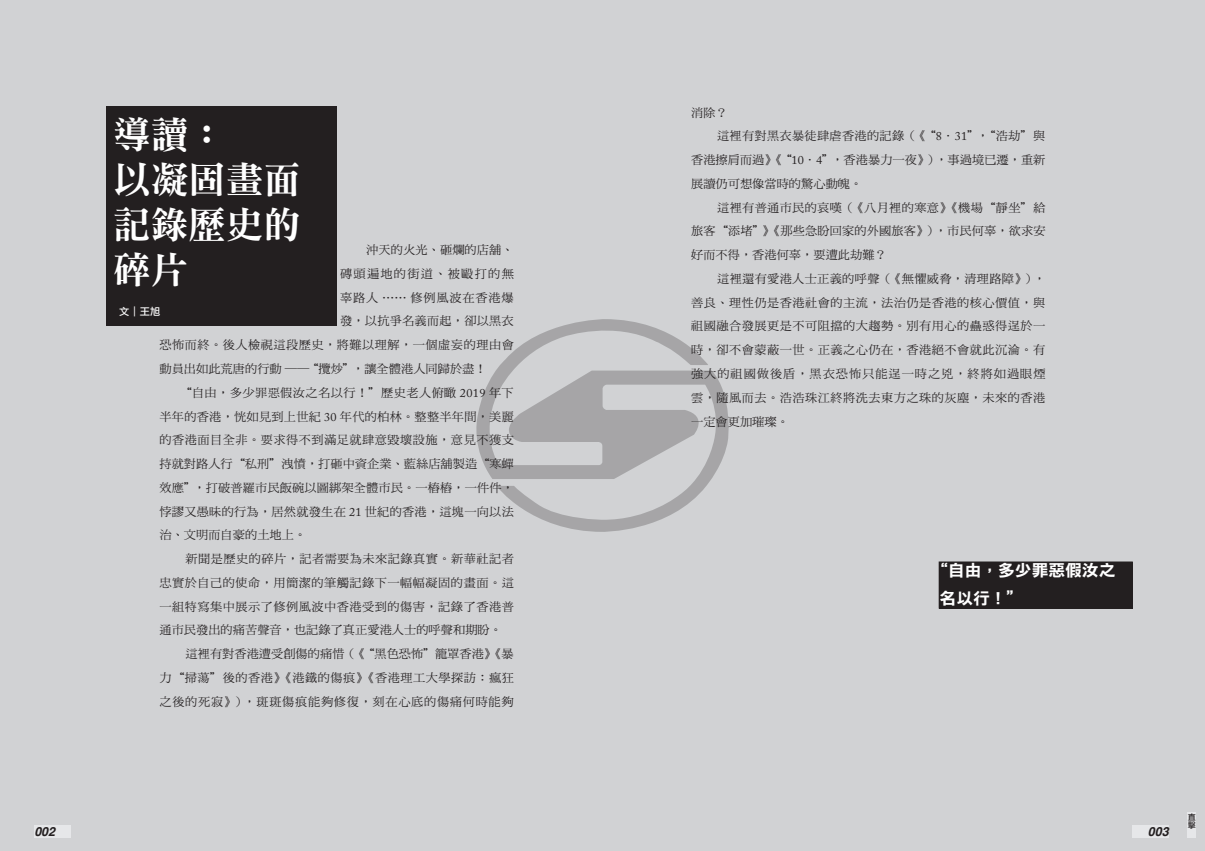
<style>
.page{position:relative;width:1205px;height:851px;background:#fff}
.page>*{position:absolute;margin:0;border:0;box-sizing:border-box;transform-origin:0 0}
.t1{font:37.5px/45px "DF Ming HK W9";color:#fff}
.t2{font:16.25px/27.5px "DF Li Hei HK W7";color:#fff}
.t3{font:italic 700 12.5px "Helvetica";color:#231f20}
.t4{font:11.88px "DF Ming HK W5";letter-spacing:.03em;color:#231f20}
.t5{font:11.88px "DF Ming HK W5";color:#231f20}
.t6{font:11.88px "DF Ming HK W5";letter-spacing:.01em;color:#231f20}
.t7{font:11.88px "DF Ming HK W5";letter-spacing:.055em;color:#231f20}
.t8{font:11.88px "DF Ming HK W5";letter-spacing:.075em;color:#231f20}
.t9{font:11.88px "DF Ming HK W5";letter-spacing:.1em;color:#231f20}
.t10{font:11.88px "DF Ming HK W5";letter-spacing:.065em;color:#231f20}
.t11{font:11.88px "DF Ming HK W5";letter-spacing:.005em;color:#231f20}
.t12{font:10px "DF Li Hei HK W5";color:#fff}
.t13{font:8.12px/8.5px "DF Li Hei HK W5";color:#231f20}
.s1{font-family:"Adobe Caslon Pro"}
</style>
<div class="page">
<div style="left:0;top:0;width:1205px;height:850px;background:#d1d2d4"></div>
<div style="left:34px;top:825px;width:37px;height:12px;background:#e6e7e9"></div>
<div style="left:1132px;top:825px;width:36px;height:12px;background:#e6e7e9"></div>
<div style="left:1188px;top:812px;width:8px;height:25px;background:#e6e7e9"></div>
<div style="left:939px;top:562px;width:193px;height:46px;background:#231f20"></div>
<div style="left:939px;top:561px;width:194px;height:47px;border:1px solid #231f20"></div>
<div style="left:106px;top:106px;width:230px;height:220px;background:#231f20"></div>
<svg style="left:476px;top:319px;width:252px;height:212px"></svg>
<h1 class="t1" style="left:113px;top:111px;width:189px">導讀：<br>以凝固畫面記錄歷史的碎片</h1>
<p class="t12" style="left:119px;top:306px;width:43px">文｜王旭</p>
<p class="t11" style="left:366px;top:243px;width:149px">沖天的火光、砸爛的店舖、</p>
<p class="t9" style="left:340px;top:267px;width:175px">磚頭遍地的街道、被毆打的無</p>
<p class="t10" style="left:340px;top:291px;width:175px">辜路人 ⋯⋯ 修例風波在香港爆</p>
<p class="t4" style="left:340px;top:315px;width:175px">發，以抗爭名義而起，卻以黑衣</p>
<p class="t4" style="left:159px;top:338px;width:356px">恐怖而終。後人檢視這段歷史，將難以理解，一個虛妄的理由會</p>
<p class="t5" style="left:159px;top:362px;width:329px">動員出如此荒唐的行動 ——“攬炒”，讓全體港人同歸於盡！</p>
<p class="t4" style="left:179px;top:386px;width:336px">“自由，多少罪惡假汝之名以行！”歷史老人俯瞰 <span class="s1">2019</span> 年下</p>
<p class="t4" style="left:159px;top:410px;width:356px">半年的香港，恍如見到上世紀 <span class="s1">30</span> 年代的柏林。整整半年間，美麗</p>
<p class="t4" style="left:159px;top:433px;width:356px">的香港面目全非。要求得不到滿足就肆意毀壞設施，意見不獲支</p>
<p class="t5" style="left:159px;top:457px;width:356px">持就對路人行“私刑”洩憤，打砸中資企業、藍絲店舖製造“寒蟬</p>
<p class="t6" style="left:159px;top:481px;width:356px">效應”，打破普羅市民飯碗以圖綁架全體市民。一樁樁，一件件，</p>
<p class="t4" style="left:159px;top:505px;width:356px">悖謬又愚昧的行為，居然就發生在 <span class="s1">21</span> 世紀的香港，這塊一向以法</p>
<p class="t5" style="left:159px;top:528px;width:148px">治、文明而自豪的土地上。</p>
<p class="t4" style="left:185px;top:552px;width:330px">新聞是歷史的碎片，記者需要為未來記錄真實。新華社記者</p>
<p class="t4" style="left:159px;top:576px;width:356px">忠實於自己的使命，用簡潔的筆觸記錄下一幅幅凝固的畫面。這</p>
<p class="t4" style="left:159px;top:600px;width:356px">一組特寫集中展示了修例風波中香港受到的傷害，記錄了香港普</p>
<p class="t5" style="left:159px;top:623px;width:344px">通市民發出的痛苦聲音，也記錄了真正愛港人士的呼聲和期盼。</p>
<p class="t5" style="left:185px;top:647px;width:330px">這裡有對香港遭受創傷的痛惜（《“黑色恐怖”籠罩香港》《暴</p>
<p class="t4" style="left:159px;top:671px;width:356px">力“掃蕩”後的香港》《港鐵的傷痕》《香港理工大學探訪：瘋狂</p>
<p class="t7" style="left:159px;top:695px;width:356px">之後的死寂》），斑斑傷痕能夠修復，刻在心底的傷痛何時能夠</p>
<p class="t4" style="left:691px;top:106px;width:38px">消除？</p>
<p class="t4" style="left:717px;top:130px;width:330px">這裡有對黑衣暴徒肆虐香港的記錄（《“<span class="s1">8</span>．<span class="s1">31</span>”，“浩劫”與</p>
<p class="t5" style="left:691px;top:153px;width:356px">香港擦肩而過》《“<span class="s1">10</span>．<span class="s1">4</span>”，香港暴力一夜》），事過境已遷，重新</p>
<p class="t5" style="left:691px;top:177px;width:173px">展讀仍可想像當時的驚心動魄。</p>
<p class="t4" style="left:717px;top:201px;width:330px">這裡有普通市民的哀嘆（《八月裡的寒意》《機場“靜坐”給</p>
<p class="t6" style="left:691px;top:225px;width:356px">旅客“添堵”》《那些急盼回家的外國旅客》），市民何辜，欲求安</p>
<p class="t5" style="left:691px;top:248px;width:197px">好而不得，香港何辜，要遭此劫難？</p>
<p class="t4" style="left:717px;top:272px;width:330px">這裡還有愛港人士正義的呼聲（《無懼威脅，清理路障》），</p>
<p class="t4" style="left:691px;top:296px;width:356px">善良、理性仍是香港社會的主流，法治仍是香港的核心價值，與</p>
<p class="t4" style="left:691px;top:320px;width:356px">祖國融合發展更是不可阻擋的大趨勢。別有用心的蠱惑得逞於一</p>
<p class="t4" style="left:691px;top:343px;width:356px">時，卻不會蒙蔽一世。正義之心仍在，香港絕不會就此沉淪。有</p>
<p class="t8" style="left:691px;top:367px;width:356px">強大的祖國做後盾，黑衣恐怖只能逞一時之兇，終將如過眼煙</p>
<p class="t4" style="left:691px;top:391px;width:356px">雲，隨風而去。浩浩珠江終將洗去東方之珠的灰塵，未來的香港</p>
<p class="t5" style="left:691px;top:415px;width:99px">一定會更加璀璨。</p>
<h2 class="t2" style="left:939px;top:556px;width:177px;text-indent:-8px">“自由，多少罪惡假汝之名以行！”</h2>
<p class="t3" style="left:34px;top:824px;width:22px">002</p>
<p class="t3" style="left:1148px;top:824px;width:22px">003</p>
<p class="t13" style="left:1188px;top:812px;width:13px">直擊</p>
</div>
